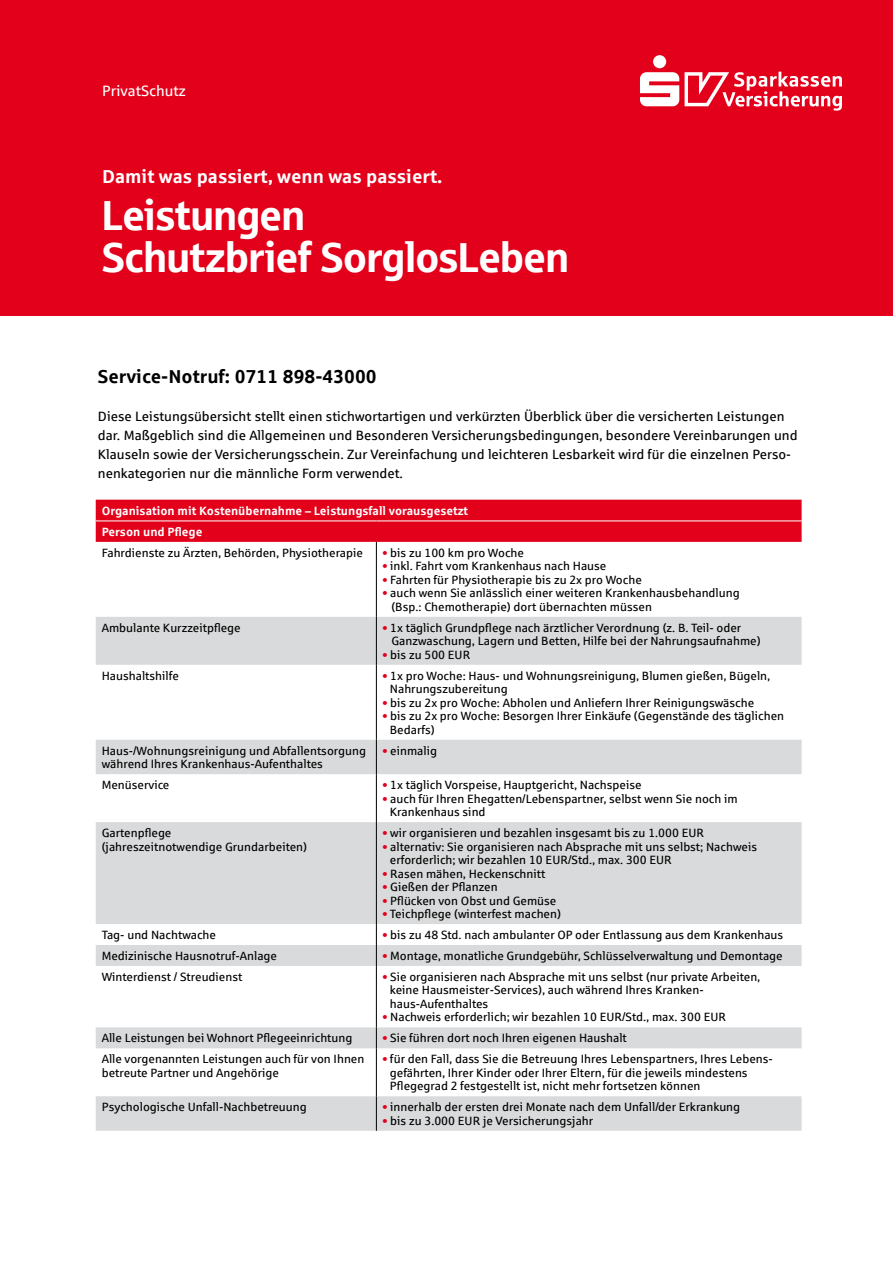
<style>
.page{position:relative;width:893px;height:1263px;background:#fff}
.page>*{position:absolute;margin:0;border:0;box-sizing:border-box;transform-origin:0 0}
.t1{font:42px/42px "Sparkasse Head";color:#fff}
.t2{font:700 18.75px "Sparkasse Rg";color:#fff}
.t3{font:700 18.75px "Sparkasse Rg";color:#000}
.t4{font:15px "Sparkasse Rg";color:#fff}
.t5{font:13.5px/19.2px "Sparkasse Rg";color:#000}
.t6{font:12px/13.5px "Sparkasse Rg";color:#000}
.t7{font:700 12px/21.1px "Sparkasse Rg";color:#fff}
.s1{color:#e2001a}
</style>
<div class="page">
<div style="left:96px;top:500px;width:706px;height:42px;background:#e2001a"></div>
<svg style="left:96px;top:617px;width:706px;height:514px;fill:#dddedf"></svg>
<hr style="left:376px;top:542px;width:1px;height:75px;background:#000">
<hr style="left:376px;top:617px;width:1px;height:48px;background:#000">
<hr style="left:376px;top:665px;width:1px;height:75px;background:#000">
<hr style="left:376px;top:740px;width:1px;height:34px;background:#000">
<hr style="left:376px;top:774px;width:1px;height:48px;background:#000">
<hr style="left:376px;top:822px;width:1px;height:102px;background:#000">
<svg style="left:376px;top:924px;width:1px;height:42px"></svg>
<hr style="left:376px;top:966px;width:1px;height:61px;background:#000">
<svg style="left:376px;top:1027px;width:1px;height:21px"></svg>
<hr style="left:376px;top:1048px;width:1px;height:48px;background:#000">
<hr style="left:376px;top:1096px;width:1px;height:35px;background:#000">
<hr style="left:96px;top:520px;width:280px;height:1px;background:#fff">
<hr style="left:376px;top:520px;width:426px;height:1px;background:#fff">
<div style="left:0;top:0;width:893px;height:316px;background:#e2001a"></div>
<svg style="left:685px;top:72px;width:157px;height:39px"></svg>
<div style="left:653px;top:55px;width:13px;height:13px;background:#fff;border-radius:50%"></div>
<svg style="left:640px;top:72px;width:39px;height:34px"></svg>
<p class="t4" style="left:102px;top:81px;width:86px">PrivatSchutz</p>
<h2 class="t2" style="left:102px;top:164px;width:342px">Damit was passiert, wenn was passiert.</h2>
<h1 class="t1" style="left:102px;top:192px;width:468px">Leistungen<br>Schutzbrief SorglosLeben</h1>
<h2 class="t3" style="left:98px;top:364px;width:280px">Service-Notruf: 0711 898-43000</h2>
<p class="t5" style="left:98px;top:406px;width:701px">Diese Leistungsübersicht stellt einen stichwortartigen und verkürzten Überblick über die versicherten Leistungen dar. Maßgeblich sind die Allgemeinen und Besonderen Versicherungsbedingungen, besondere Vereinbarungen und Klauseln sowie der Versicherungsschein. Zur Vereinfachung und leichteren Lesbarkeit wird für die einzelnen Perso&shy;nenkategorien nur die männliche Form verwendet.</p>
<p class="t7" style="left:102px;top:499px;width:368px">Organisation mit Kostenübernahme – Leistungsfall vorausgesetzt<br>Person und Pflege</p>
<p class="t6" style="left:102px;top:545px;width:263px">Fahrdienste zu Ärzten, Behörden, Physiotherapie</p>
<p class="t6" style="left:382px;top:545px;width:143px"><span class="s1">•</span> bis zu 100 km pro Woche</p>
<p class="t6" style="left:382px;top:559px;width:226px"><span class="s1">•</span> inkl. Fahrt vom Krankenhaus nach Hause</p>
<p class="t6" style="left:382px;top:572px;width:261px"><span class="s1">•</span> Fahrten für Physiotherapie bis zu 2x pro Woche</p>
<p class="t6" style="left:391px;top:586px;width:350px;text-indent:-9px"><span class="s1">•</span> auch wenn Sie anlässlich einer weiteren Krankenhausbehandlung (Bsp.: Chemotherapie) dort übernachten müssen</p>
<p class="t6" style="left:102px;top:620px;width:141px">Ambulante Kurzzeitpflege</p>
<p class="t6" style="left:391px;top:620px;width:371px;text-indent:-9px"><span class="s1">•</span> 1x täglich Grundpflege nach ärztlicher Verordnung (z. B. Teil- oder<br>Ganzwaschung, Lagern und Betten, Hilfe bei der Nahrungsaufnahme)</p>
<p class="t6" style="left:382px;top:647px;width:89px"><span class="s1">•</span> bis zu 500 EUR</p>
<p class="t6" style="left:102px;top:668px;width:79px">Haushaltshilfe</p>
<p class="t6" style="left:390px;top:668px;width:382px;text-indent:-7px"><span class="s1">•</span> 1x pro Woche: Haus- und Wohnungsreinigung, Blumen gießen, Bügeln,<br>Nahrungszubereitung</p>
<p class="t6" style="left:382px;top:695px;width:373px"><span class="s1">•</span> bis zu 2x pro Woche: Abholen und Anliefern Ihrer Reinigungswäsche</p>
<p class="t6" style="left:390px;top:709px;width:396px;text-indent:-8px"><span class="s1">•</span> bis zu 2x pro Woche: Besorgen Ihrer Einkäufe (Gegenstände des täglichen<br>Bedarfs)</p>
<p class="t6" style="left:102px;top:743px;width:266px">Haus-/Wohnungsreinigung und Abfallentsorgung während Ihres Krankenhaus-Aufenthaltes</p>
<p class="t6" style="left:382px;top:743px;width:56px"><span class="s1">•</span> einmalig</p>
<p class="t6" style="left:102px;top:778px;width:69px">Menüservice</p>
<p class="t6" style="left:382px;top:778px;width:261px"><span class="s1">•</span> 1x täglich Vorspeise, Hauptgericht, Nachspeise</p>
<p class="t6" style="left:390px;top:791px;width:349px;text-indent:-8px"><span class="s1">•</span> auch für Ihren Ehegatten/Lebenspartner, selbst wenn Sie noch im<br>Krankenhaus sind</p>
<p class="t6" style="left:102px;top:826px;width:207px">Gartenpflege<br>(jahreszeitnotwendige Grundarbeiten)</p>
<p class="t6" style="left:382px;top:826px;width:323px"><span class="s1">•</span> wir organisieren und bezahlen insgesamt bis zu 1.000 EUR</p>
<p class="t6" style="left:390px;top:839px;width:369px;text-indent:-8px"><span class="s1">•</span> alternativ: Sie organisieren nach Absprache mit uns selbst; Nachweis erforderlich; wir bezahlen 10 EUR/Std., max. 300 EUR</p>
<p class="t6" style="left:382px;top:866px;width:165px"><span class="s1">•</span> Rasen mähen, Heckenschnitt</p>
<p class="t6" style="left:382px;top:880px;width:117px"><span class="s1">•</span> Gießen der Pflanzen</p>
<p class="t6" style="left:382px;top:893px;width:176px"><span class="s1">•</span> Pflücken von Obst und Gemüse</p>
<p class="t6" style="left:382px;top:907px;width:180px"><span class="s1">•</span> Teichpflege (winterfest machen)</p>
<p class="t6" style="left:102px;top:928px;width:116px">Tag- und Nachtwache</p>
<p class="t6" style="left:382px;top:928px;width:402px"><span class="s1">•</span> bis zu 48 Std. nach ambulanter OP oder Entlassung aus dem Krankenhaus</p>
<p class="t6" style="left:102px;top:949px;width:177px">Medizinische Hausnotruf-Anlage</p>
<p class="t6" style="left:382px;top:949px;width:402px"><span class="s1">•</span> Montage, monatliche Grundgebühr, Schlüsselverwaltung und Demontage</p>
<p class="t6" style="left:102px;top:970px;width:142px">Winterdienst / Streudienst</p>
<p class="t6" style="left:390px;top:970px;width:372px;text-indent:-8px"><span class="s1">•</span> Sie organisieren nach Absprache mit uns selbst (nur private Arbeiten, keine Hausmeister-Services), auch während Ihres Kranken&shy;haus-Aufenthaltes</p>
<p class="t6" style="left:382px;top:1010px;width:345px"><span class="s1">•</span> Nachweis erforderlich; wir bezahlen 10 EUR/Std., max. 300 EUR</p>
<p class="t6" style="left:102px;top:1031px;width:252px">Alle Leistungen bei Wohnort Pflegeeinrichtung</p>
<p class="t6" style="left:382px;top:1031px;width:246px"><span class="s1">•</span> Sie führen dort noch Ihren eigenen Haushalt</p>
<p class="t6" style="left:102px;top:1052px;width:264px">Alle vorgenannten Leistungen auch für von Ihnen betreute Partner und Angehörige</p>
<p class="t6" style="left:390px;top:1052px;width:384px;text-indent:-8px"><span class="s1">•</span> für den Fall, dass Sie die Betreuung Ihres Lebenspartners, Ihres Lebens&shy;gefährten, Ihrer Kinder oder Ihrer Eltern, für die jeweils mindestens<br>Pflegegrad 2 festgestellt ist, nicht mehr fortsetzen können</p>
<p class="t6" style="left:102px;top:1100px;width:207px">Psychologische Unfall-Nachbetreuung</p>
<p class="t6" style="left:382px;top:1100px;width:359px"><span class="s1">•</span> innerhalb der ersten drei Monate nach dem Unfall/der Erkrankung</p>
<p class="t6" style="left:382px;top:1113px;width:212px"><span class="s1">•</span> bis zu 3.000 EUR je Versicherungsjahr</p>
</div>
